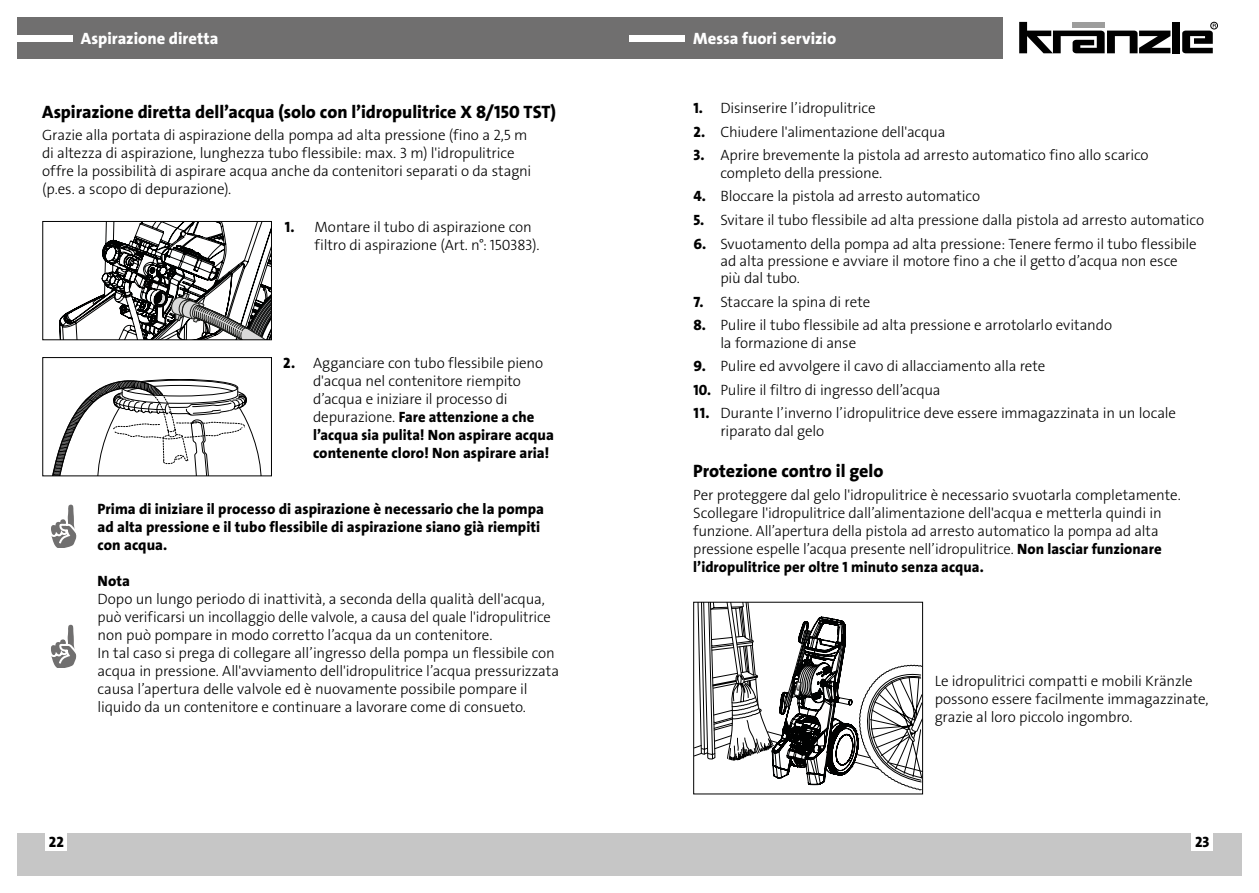
<style>
.page{position:relative;width:1259px;height:893px;background:#fff}
.page>*{position:absolute;margin:0;border:0;box-sizing:border-box;transform-origin:0 0}
.t1{font:18px "The Sans LP8 Ex Bld";letter-spacing:-.005em;color:#000}
.t2{font:16.5px "The Sans LP8 Ex Bld";color:#fff}
.t3{font:15px/18px "The Sans LP3 Lig";letter-spacing:-.01em;color:#000}
.t4{font:15px/18px "The Sans LP8 Ex Bld";letter-spacing:.005em;color:#000}
.s1{font-family:"The Sans LP8 Ex Bld"}
.s2{font-family:"The Sans LP3 Lig"}
</style>
<div class="page">
<div style="left:629px;top:833px;width:613px;height:43px;background:#c6c6c6"></div>
<div style="left:17px;top:833px;width:612px;height:43px;background:#c6c6c6"></div>
<div style="left:1191px;top:833px;width:22px;height:18px;background:#fff"></div>
<div style="left:46px;top:833px;width:21px;height:18px;background:#fff"></div>
<div style="left:17px;top:17px;width:985px;height:41px;background:#706f6f"></div>
<div style="left:17px;top:35px;width:55px;height:6px;background:#fff"></div>
<div style="left:629px;top:35px;width:56px;height:6px;background:#fff"></div>
<svg style="left:1019px;top:22px;width:151px;height:31px"></svg>
<div style="left:1172px;top:22px;width:7px;height:31px;background:#000"></div>
<div style="left:1210px;top:22px;width:7px;height:7px;border:1px solid #000;border-radius:50%"></div>
<svg style="left:1182px;top:24px;width:34px;height:29px"></svg>
<svg style="left:42px;top:221px;width:230px;height:120px"></svg>
<svg style="left:51px;top:625px;width:26px;height:42px"></svg>
<svg style="left:51px;top:505px;width:26px;height:42px"></svg>
<svg style="left:42px;top:357px;width:230px;height:120px"></svg>
<svg style="left:693px;top:601px;width:230px;height:194px"></svg>
<p class="t2" style="left:81px;top:28px;width:139px">Aspirazione diretta</p>
<p class="t1" style="left:42px;top:100px;width:515px">Aspirazione diretta dell’acqua (solo con l’idropulitrice X 8/150 TST)</p>
<p class="t3" style="left:42px;top:126px;width:491px">Grazie alla portata di aspirazione della pompa ad alta pressione (fino a 2,5 m di altezza di aspirazione, lunghezza tubo flessibile: max. 3 m) l'idropulitrice offre la possibilità di aspirare acqua anche da contenitori separati o da stagni (p.es. a scopo di depurazione).</p>
<p class="t3" style="left:314px;top:218px;width:226px;text-indent:-30px"><span class="s1">1.</span> Montare il tubo di aspirazione con filtro di aspirazione (Art. n°: 150383).</p>
<p class="t3" style="left:283px;top:354px;width:261px;text-align:center"><span class="s1">2.</span> Agganciare con tubo flessibile pieno d'acqua nel contenitore riempito d’acqua e iniziare il processo di</p>
<p class="t4" style="left:313px;top:408px;width:242px"><span class="s2">depurazione.</span> Fare attenzione a che l’acqua sia pulita! Non aspirare acqua contenente cloro! Non aspirare aria!</p>
<p class="t4" style="left:98px;top:500px;width:448px">Prima di iniziare il processo di aspirazione è necessario che la pompa ad alta pressione e il tubo flessibile di aspirazione siano già riempiti con acqua.</p>
<p class="t4" style="left:98px;top:572px;width:34px">Nota</p>
<p class="t3" style="left:98px;top:590px;width:463px">Dopo un lungo periodo di inattività, a seconda della qualità dell'acqua, può verificarsi un incollaggio delle valvole, a causa del quale l'idropulitrice non può pompare in modo corretto l’acqua da un contenitore.<br>In tal caso si prega di collegare all’ingresso della pompa un flessibile con acqua in pressione. All'avviamento dell'idropulitrice l’acqua pressurizzata causa l’apertura delle valvole ed è nuovamente possibile pompare il liquido da un contenitore e continuare a lavorare come di consueto.</p>
<p class="t2" style="left:693px;top:28px;width:144px">Messa fuori servizio</p>
<p class="t3" style="left:693px;top:99px;width:184px"><span class="s1">1.</span> Disinserire l’idropulitrice</p>
<p class="t3" style="left:693px;top:123px;width:254px"><span class="s1">2.</span> Chiudere l'alimentazione dell'acqua</p>
<p class="t3" style="left:720px;top:147px;width:430px;line-height:17.2px;text-indent:-27px"><span class="s1">3.</span> Aprire brevemente la pistola ad arresto automatico fino allo scarico completo della pressione.</p>
<p class="t3" style="left:693px;top:187px;width:288px"><span class="s1">4.</span> Bloccare la pistola ad arresto automatico</p>
<p class="t3" style="left:693px;top:211px;width:512px"><span class="s1">5.</span> Svitare il tubo flessibile ad alta pressione dalla pistola ad arresto automatico</p>
<p class="t3" style="left:720px;top:235px;width:478px;line-height:17.2px;text-indent:-27px"><span class="s1">6.</span> Svuotamento della pompa ad alta pressione: Tenere fermo il tubo flessibile ad alta pressione e avviare il motore fino a che il getto d’acqua non esce più dal tubo.</p>
<p class="t3" style="left:693px;top:293px;width:178px"><span class="s1">7.</span> Staccare la spina di rete</p>
<p class="t3" style="left:720px;top:317px;width:393px;line-height:17.2px;text-indent:-27px"><span class="s1">8.</span> Pulire il tubo flessibile ad alta pressione e arrotolarlo evitando la formazione di anse</p>
<p class="t3" style="left:693px;top:357px;width:353px"><span class="s1">9.</span> Pulire ed avvolgere il cavo di allacciamento alla rete</p>
<p class="t3" style="left:693px;top:381px;width:249px"><span class="s1">10.</span> Pulire il filtro di ingresso dell’acqua</p>
<p class="t3" style="left:720px;top:405px;width:457px;line-height:17.2px;text-indent:-27px"><span class="s1">11.</span> Durante l’inverno l’idropulitrice deve essere immagazzinata in un locale riparato dal gelo</p>
<p class="t1" style="left:693px;top:460px;width:192px">Protezione contro il gelo</p>
<p class="t3" style="left:693px;top:486px;width:489px">Per proteggere dal gelo l'idropulitrice è necessario svuotarla completamente.<br>Scollegare l'idropulitrice dall’alimentazione dell'acqua e metterla quindi in funzione. All’apertura della pistola ad arresto automatico la pompa ad alta pressione espelle l’acqua presente nell’idropulitrice. <span class="s1">Non lasciar funzionare</span></p>
<p class="t4" style="left:693px;top:558px;width:292px">l’idropulitrice per oltre 1 minuto senza acqua.</p>
<p class="t3" style="left:934px;top:672px;width:275px">Le idropulitrici compatti e mobili Kränzle possono essere facilmente immagazzinate, grazie al loro piccolo ingombro.</p>
<p class="t4" style="left:49px;top:833px;width:16px">22</p>
<p class="t4" style="left:1195px;top:833px;width:16px">23</p>
</div>
